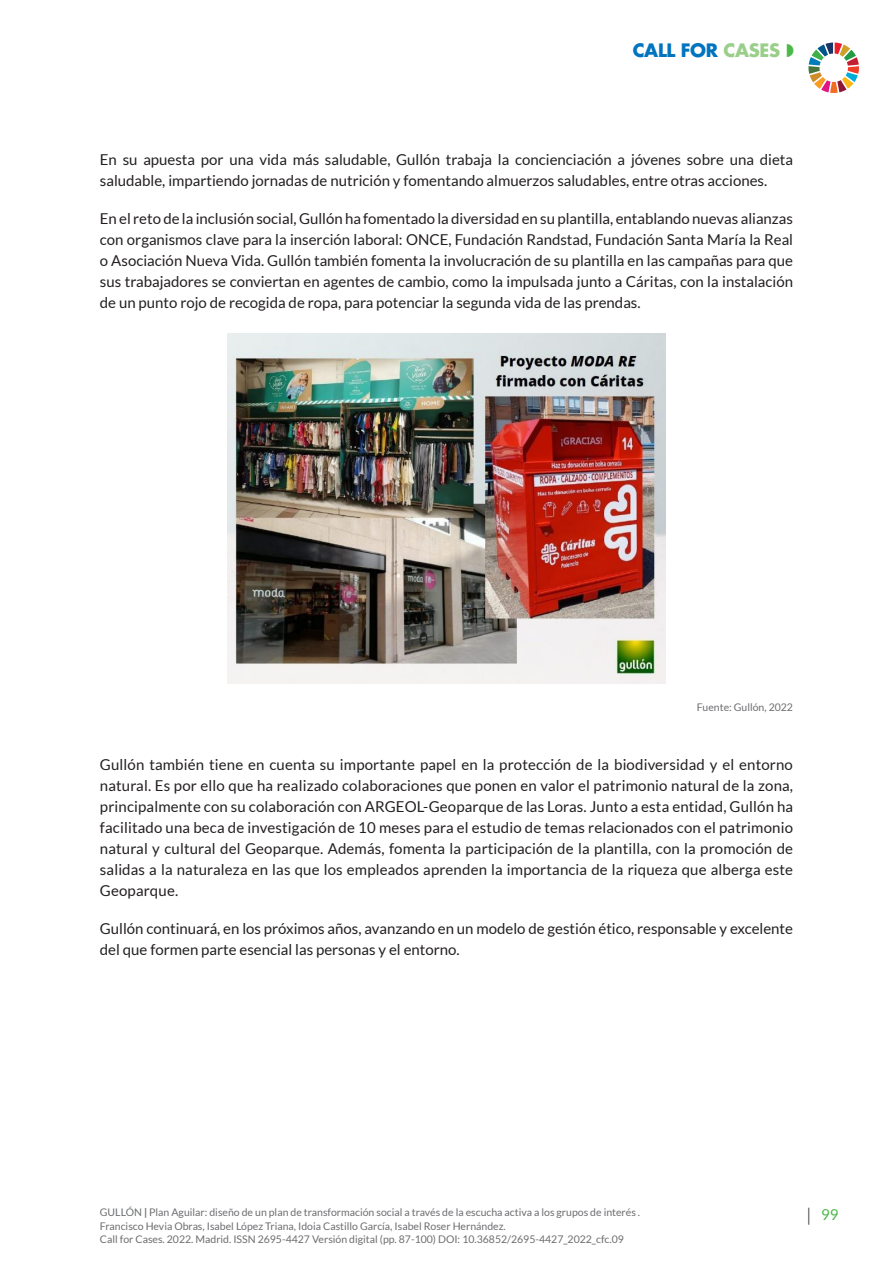
<style>
.page{position:relative;width:893px;height:1263px;background:#fff}
.page>*{position:absolute;margin:0;border:0;box-sizing:border-box;transform-origin:0 0}
.t1{font:700 18px "Futura Std";letter-spacing:-.02em;color:#0074be}
.text1_lato{font:15px/21px "Lato";color:#231f20}
.t2{font:15px "Lato";color:#4cb848}
.creditos_pie_pag_FUE{font:10.5px/13.5px "Lato";color:#6c6d70}
.s1{color:#9acf8a}
.s2{font-weight:700}
</style>
<div class="page">
<svg style="left:808px;top:1208px;width:1px;height:17px"></svg>
<svg style="left:808px;top:43px;width:51px;height:50px"></svg>
<img style="left:227px;top:333px;width:439px;height:350px">
<p class="t1" style="left:633px;top:39px;width:149px">CALL FOR <span class="s1">CASES</span></p>
<p class="text1_lato" style="left:100px;top:149px;width:695px">En su apuesta por una vida más saludable, Gullón trabaja la concienciación a jóvenes sobre una dieta saludable, impartiendo jornadas de nutrición y fomentando almuerzos saludables, entre otras acciones.</p>
<p class="text1_lato" style="left:100px;top:208px;width:695px;text-align:justify">En el reto de la inclusión social, Gullón ha fomentado la diversidad en su plantilla, entablando nuevas alianzas con organismos clave para la inserción laboral: ONCE, Fundación Randstad, Fundación Santa María la Real o Asociación Nueva Vida. Gullón también fomenta la involucración de su plantilla en las campañas para que sus trabajadores se conviertan en agentes de cambio, como la impulsada junto a Cáritas, con la instalación de un punto rojo de recogida de ropa, para potenciar la segunda vida de las prendas.</p>
<p class="creditos_pie_pag_FUE" style="left:697px;top:700px;width:98px">Fuente: Gullón, 2022</p>
<p class="text1_lato" style="left:100px;top:754px;width:695px;text-align:justify">Gullón también tiene en cuenta su importante papel en la protección de la biodiversidad y el entorno natural. Es por ello que ha realizado colaboraciones que ponen en valor el patrimonio natural de la zona, principalmente con su colaboración con ARGEOL-Geoparque de las Loras. Junto a esta entidad, Gullón ha facilitado una beca de investigación de 10 meses para el estudio de temas relacionados con el patrimonio natural y cultural del Geoparque. Además, fomenta la participación de la plantilla, con la promoción de salidas a la naturaleza en las que los empleados aprenden la importancia de la riqueza que alberga este Geoparque.</p>
<p class="text1_lato" style="left:100px;top:918px;width:695px">Gullón continuará, en los próximos años, avanzando en un modelo de gestión ético, responsable y excelente del que formen parte esencial las personas y el entorno.</p>
<p class="creditos_pie_pag_FUE" style="left:100px;top:1205px;width:542px">GULLÓN <span class="s2">|</span> Plan Aguilar: diseño de un plan de transformación social a través de la escucha activa a los grupos de interés .<br>Francisco Hevia Obras, Isabel López Triana, Idoia Castillo García, Isabel Roser Hernández.<br>Call for Cases. 2022. Madrid. ISSN 2695-4427 Versión digital (pp. 87-100) DOI: 10.36852/2695-4427_2022_cfc.09</p>
<p class="t2" style="left:821px;top:1206px;width:19px">99</p>
</div>
